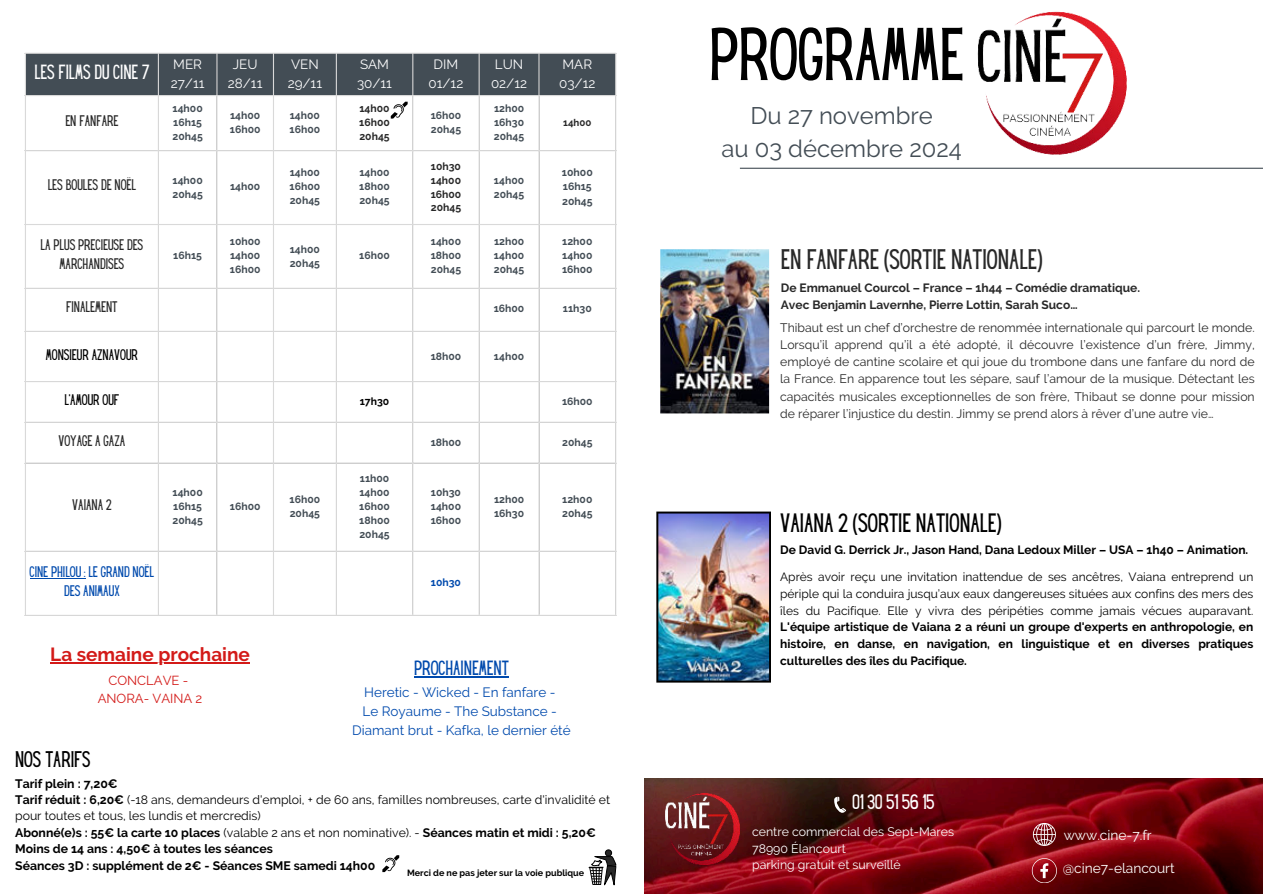
<style>
.page{position:relative;width:1263px;height:894px;background:#fff}
.page>*{position:absolute;margin:0;border:0;box-sizing:border-box;transform-origin:0 0}
.t1{font:65.25px "Hey Gotcha";color:#000}
.t2{font:24.75px "Hey Gotcha";color:#282828}
.t3{font:23.85px/32.7px "Raleway";color:#434d55;text-align:center}
.t4{font:23.25px "Hey Gotcha";color:#000}
.t5{font:19.8px "Hey Gotcha";color:#000}
.t6{font:700 18.9px "Raleway";color:#d31a18}
.t7{font:18.3px "Hey Gotcha";color:#fff}
.t8{font:18px "Hey Gotcha";color:#fff}
.t9{font:18px "Hey Gotcha";color:#004aad}
.t10{font:13.8px "Raleway";color:#fff}
.t11{font:13.5px/18.8px "Hey Gotcha";color:#282828;text-align:center}
.t12{font:13.5px/18.9px "Raleway";color:#004aad;text-align:center}
.t13{font:13.5px/18.8px "Raleway";color:#fff}
.t14{font:13.5px/18.8px "Hey Gotcha";color:#004aad;text-align:center}
.t15{font:13.5px "Hey Gotcha";color:#000}
.t16{font:13.05px/18.1px "Raleway";color:#d31a18;text-align:center}
.t17{font:12.3px/17.1px "Raleway";color:#282828;text-align:justify}
.t18{font:700 12.3px/16.4px "Raleway";color:#000}
.t19{font:12.3px/16.5px "Raleway";color:#fff}
.t20{font:700 12px/16.8px "Raleway";color:#000;text-align:justify}
.t21{font:12px/16.8px "Raleway";color:#000;text-align:justify}
.t22{font:700 12px/16.6px "Raleway";color:#282828}
.t23{font:700 10.5px/13.8px "Raleway";color:#434d55;text-align:justify}
.t24{font:700 10.5px/13.8px "Raleway";color:#282828;text-align:justify}
.t25{font:700 10.5px "Raleway";color:#000}
.t26{font:700 10.5px "Raleway";color:#004aad}
.t27{font:700 9.75px "Raleway";color:#282828}
.t28{font:700 9px "Raleway";color:#000}
.s1{font-weight:400}
</style>
<div class="page">
<div style="left:26px;top:54px;width:589px;height:41px;background:#434d55"></div>
<svg style="left:26px;top:96px;width:589px;height:518px"></svg>
<hr style="left:30px;top:577px;width:55px;height:1px;background:#004aad">
<hr style="left:25px;top:54px;width:1px;height:560px;background:#d9d9d9">
<hr style="left:158px;top:54px;width:1px;height:560px;background:#d9d9d9">
<hr style="left:216px;top:54px;width:1px;height:560px;background:#d9d9d9">
<hr style="left:273px;top:54px;width:1px;height:560px;background:#d9d9d9">
<hr style="left:336px;top:54px;width:1px;height:560px;background:#d9d9d9">
<hr style="left:412px;top:54px;width:1px;height:560px;background:#d9d9d9">
<hr style="left:479px;top:54px;width:1px;height:560px;background:#d9d9d9">
<hr style="left:538px;top:54px;width:2px;height:560px;background:#d9d9d9">
<hr style="left:615px;top:54px;width:1px;height:560px;background:#d9d9d9">
<hr style="left:25px;top:53px;width:591px;height:1px;background:#d9d9d9">
<hr style="left:25px;top:95px;width:591px;height:1px;background:#d9d9d9">
<hr style="left:25px;top:150px;width:591px;height:1px;background:#d9d9d9">
<hr style="left:25px;top:224px;width:591px;height:1px;background:#d9d9d9">
<hr style="left:25px;top:288px;width:591px;height:1px;background:#d9d9d9">
<hr style="left:25px;top:331px;width:591px;height:1px;background:#d9d9d9">
<hr style="left:25px;top:381px;width:591px;height:1px;background:#d9d9d9">
<hr style="left:25px;top:421px;width:591px;height:1px;background:#d9d9d9">
<hr style="left:25px;top:462px;width:591px;height:1px;background:#d9d9d9">
<hr style="left:25px;top:550px;width:591px;height:1px;background:#d9d9d9">
<hr style="left:25px;top:614px;width:591px;height:1px;background:#d9d9d9">
<img style="left:644px;top:778px;width:619px;height:115px">
<img style="left:660px;top:790px;width:85px;height:77px">
<svg style="left:834px;top:796px;width:12px;height:17px"></svg>
<svg style="left:588px;top:855px;width:29px;height:30px"></svg>
<div style="left:605px;top:849px;width:7px;height:6px;background:#282828;border-radius:50%"></div>
<div style="left:605px;top:849px;width:7px;height:6px;border:1px solid #000;border-radius:50%"></div>
<hr style="left:740px;top:168px;width:523px;height:1px;background:#434d55">
<img style="left:977px;top:11px;width:150px;height:144px">
<svg style="left:1033px;top:822px;width:22px;height:23px"></svg>
<svg style="left:1032px;top:857px;width:25px;height:25px"></svg>
<svg style="left:382px;top:855px;width:17px;height:16px"></svg>
<img style="left:656px;top:511px;width:115px;height:171px">
<img style="left:660px;top:249px;width:110px;height:165px">
<svg style="left:391px;top:102px;width:17px;height:16px"></svg>
<hr style="left:414px;top:676px;width:95px;height:1px;background:#004aad">
<hr style="left:50px;top:662px;width:200px;height:2px;background:#d31a18">
<h3 class="t8" style="left:34px;top:61px;width:116px">LES FILMS DU CINE 7</h3>
<p class="t13" style="left:171px;top:55px;width:35px">MER<br>27/11</p>
<p class="t13" style="left:228px;top:55px;width:36px;text-align:center">JEU<br>28/11</p>
<p class="t13" style="left:288px;top:55px;width:36px">VEN<br>29/11</p>
<p class="t13" style="left:357px;top:55px;width:36px">SAM<br>30/11</p>
<p class="t13" style="left:429px;top:55px;width:36px;text-align:center">DIM<br>01/12</p>
<p class="t13" style="left:491px;top:55px;width:38px">LUN<br>02/12</p>
<p class="t13" style="left:559px;top:55px;width:38px">MAR<br>03/12</p>
<p class="t11" style="left:65px;top:112px;width:55px">EN FANFARE</p>
<p class="t23" style="left:172px;top:102px;width:32px">14h00<br>16h15<br>20h45</p>
<p class="t23" style="left:230px;top:108px;width:32px">14h00<br>16h00</p>
<p class="t23" style="left:290px;top:108px;width:32px">14h00<br>16h00</p>
<p class="t24" style="left:359px;top:102px;width:32px">14h00<br>16h00<br>20h45</p>
<p class="t23" style="left:431px;top:108px;width:32px">16h00<br>20h45</p>
<p class="t23" style="left:494px;top:102px;width:32px">12h00<br>16h30<br>20h45</p>
<p class="t27" style="left:563px;top:117px;width:30px">14h00</p>
<p class="t11" style="left:48px;top:176px;width:90px">LES BOULES DE NOËL</p>
<p class="t23" style="left:172px;top:173px;width:32px">14h00<br>20h45</p>
<p class="t23" style="left:230px;top:180px;width:32px">14h00</p>
<p class="t23" style="left:290px;top:166px;width:32px">14h00<br>16h00<br>20h45</p>
<p class="t23" style="left:359px;top:166px;width:32px">14h00<br>18h00<br>20h45</p>
<p class="t24" style="left:431px;top:159px;width:32px">10h30<br>14h00<br>16h00<br>20h45</p>
<p class="t23" style="left:494px;top:173px;width:32px">14h00<br>20h45</p>
<p class="t23" style="left:562px;top:165px;width:32px;line-height:14.7px">10h00<br>16h15<br>20h45</p>
<p class="t11" style="left:41px;top:235px;width:104px">LA PLUS PRECIEUSE DES<br>MARCHANDISES</p>
<p class="t23" style="left:173px;top:248px;width:30px">16h15</p>
<p class="t23" style="left:230px;top:235px;width:32px">10h00<br>14h00<br>16h00</p>
<p class="t23" style="left:290px;top:242px;width:32px">14h00<br>20h45</p>
<p class="t23" style="left:359px;top:248px;width:32px">16h00</p>
<p class="t23" style="left:431px;top:235px;width:32px">14h00<br>18h00<br>20h45</p>
<p class="t23" style="left:494px;top:235px;width:32px">12h00<br>14h00<br>20h45</p>
<p class="t23" style="left:562px;top:235px;width:32px">12h00<br>14h00<br>16h00</p>
<p class="t11" style="left:66px;top:298px;width:53px">FINALEMENT</p>
<p class="t23" style="left:494px;top:302px;width:32px">16h00</p>
<p class="t23" style="left:563px;top:302px;width:30px">11h30</p>
<p class="t15" style="left:46px;top:346px;width:94px">MONSIEUR AZNAVOUR</p>
<p class="t23" style="left:431px;top:349px;width:32px">18h00</p>
<p class="t23" style="left:494px;top:349px;width:32px">14h00</p>
<p class="t15" style="left:65px;top:391px;width:56px">L’AMOUR OUF</p>
<p class="t25" style="left:360px;top:395px;width:31px">17h30</p>
<p class="t23" style="left:562px;top:394px;width:32px">16h00</p>
<p class="t11" style="left:58px;top:431px;width:68px">VOYAGE A GAZA</p>
<p class="t23" style="left:431px;top:435px;width:32px">18h00</p>
<p class="t23" style="left:562px;top:435px;width:32px">20h45</p>
<p class="t11" style="left:72px;top:495px;width:41px">VAIANA 2</p>
<p class="t23" style="left:172px;top:485px;width:32px">14h00<br>16h15<br>20h45</p>
<p class="t14" style="left:30px;top:562px;width:126px">CINE PHILOU : LE GRAND NOËL<br>DES ANIMAUX</p>
<p class="t23" style="left:230px;top:499px;width:32px">16h00</p>
<p class="t23" style="left:290px;top:492px;width:32px">16h00<br>20h45</p>
<h3 class="t6" style="left:50px;top:643px;width:201px">La semaine prochaine</h3>
<p class="t16" style="left:98px;top:671px;width:106px">CONCLAVE -<br>ANORA- VAINA 2</p>
<h3 class="t5" style="left:15px;top:747px;width:77px">NOS TARIFS</h3>
<p class="t23" style="left:359px;top:471px;width:32px">11h00<br>14h00<br>16h00<br>18h00<br>20h45</p>
<p class="t23" style="left:431px;top:485px;width:32px">10h30<br>14h00<br>16h00</p>
<p class="t23" style="left:494px;top:492px;width:32px">12h00<br>16h30</p>
<p class="t23" style="left:562px;top:492px;width:32px">12h00<br>20h45</p>
<p class="t26" style="left:431px;top:576px;width:32px">10h30</p>
<h3 class="t9" style="left:414px;top:657px;width:96px">PROCHAINEMENT</h3>
<p class="t12" style="left:352px;top:682px;width:220px">Heretic - Wicked - En fanfare -<br>Le Royaume - The Substance -<br>Diamant brut - Kafka, le dernier été</p>
<p class="t18" style="left:15px;top:775px;width:596px">Tarif plein : 7,20€<br>Tarif réduit : 6,20€ <span class="s1">(-18 ans, demandeurs d'emploi, + de 60 ans, familles nombreuses, carte d'invalidité et pour toutes et tous, les lundis et mercredis)<br></span>Abonné(e)s : 55€ la carte 10 places <span class="s1">(valable 2 ans et non nominative). -</span> Séances matin et midi : 5,20€ Moins de 14 ans : 4,50€ à toutes les séances<br>Séances 3D : supplément de 2€ - Séances SME samedi 14h00</p>
<p class="t28" style="left:407px;top:867px;width:179px">Merci de ne pas jeter sur la voie publique</p>
<h1 class="t1" style="left:709px;top:15px;width:256px">PROGRAMME</h1>
<h3 class="t3" style="left:721px;top:99px;width:242px">Du 27 novembre<br>au 03 décembre 2024</h3>
<h2 class="t2" style="left:781px;top:245px;width:263px">EN FANFARE (SORTIE NATIONALE)</h2>
<p class="t22" style="left:781px;top:279px;width:361px">De Emmanuel Courcol – France – 1h44 – Comédie dramatique.<br>Avec Benjamin Lavernhe, Pierre Lottin, Sarah Suco…</p>
<p class="t17" style="left:780px;top:319px;width:476px">Thibaut est un chef d’orchestre de renommée internationale qui parcourt le monde.<br>Lorsqu’il apprend qu’il a été adopté, il découvre l’existence d’un frère, Jimmy, employé de cantine scolaire et qui joue du trombone dans une fanfare du nord de la France. En apparence tout les sépare, sauf l’amour de la musique. Détectant les capacités musicales exceptionnelles de son frère, Thibaut se donne pour mission de réparer l’injustice du destin. Jimmy se prend alors à rêver d’une autre vie…</p>
<h3 class="t4" style="left:780px;top:509px;width:223px">VAIANA 2 (SORTIE NATIONALE)</h3>
<p class="t20" style="left:780px;top:541px;width:470px">De David G. Derrick Jr., Jason Hand, Dana Ledoux Miller – USA – 1h40 – Animation.</p>
<p class="t21" style="left:780px;top:568px;width:475px">Après avoir reçu une invitation inattendue de ses ancêtres, Vaiana entreprend un périple qui la conduira jusqu’aux eaux dangereuses situées aux confins des mers des îles du Pacifique. Elle y vivra des péripéties comme jamais vécues auparavant.</p>
<p class="t20" style="left:780px;top:618px;width:475px">L'équipe artistique de Vaiana 2 a réuni un groupe d'experts en anthropologie, en histoire, en danse, en navigation, en linguistique et en diverses pratiques culturelles des îles du Pacifique.</p>
<h3 class="t7" style="left:852px;top:791px;width:84px">01 30 51 56 15</h3>
<p class="t19" style="left:752px;top:823px;width:204px">centre commercial des Sept-Mares<br>78990 Élancourt<br>parking gratuit et surveillé</p>
<p class="t10" style="left:1064px;top:826px;width:89px">www.cine-7.fr</p>
<p class="t10" style="left:1063px;top:859px;width:114px">@cine7-elancourt</p>
</div>
